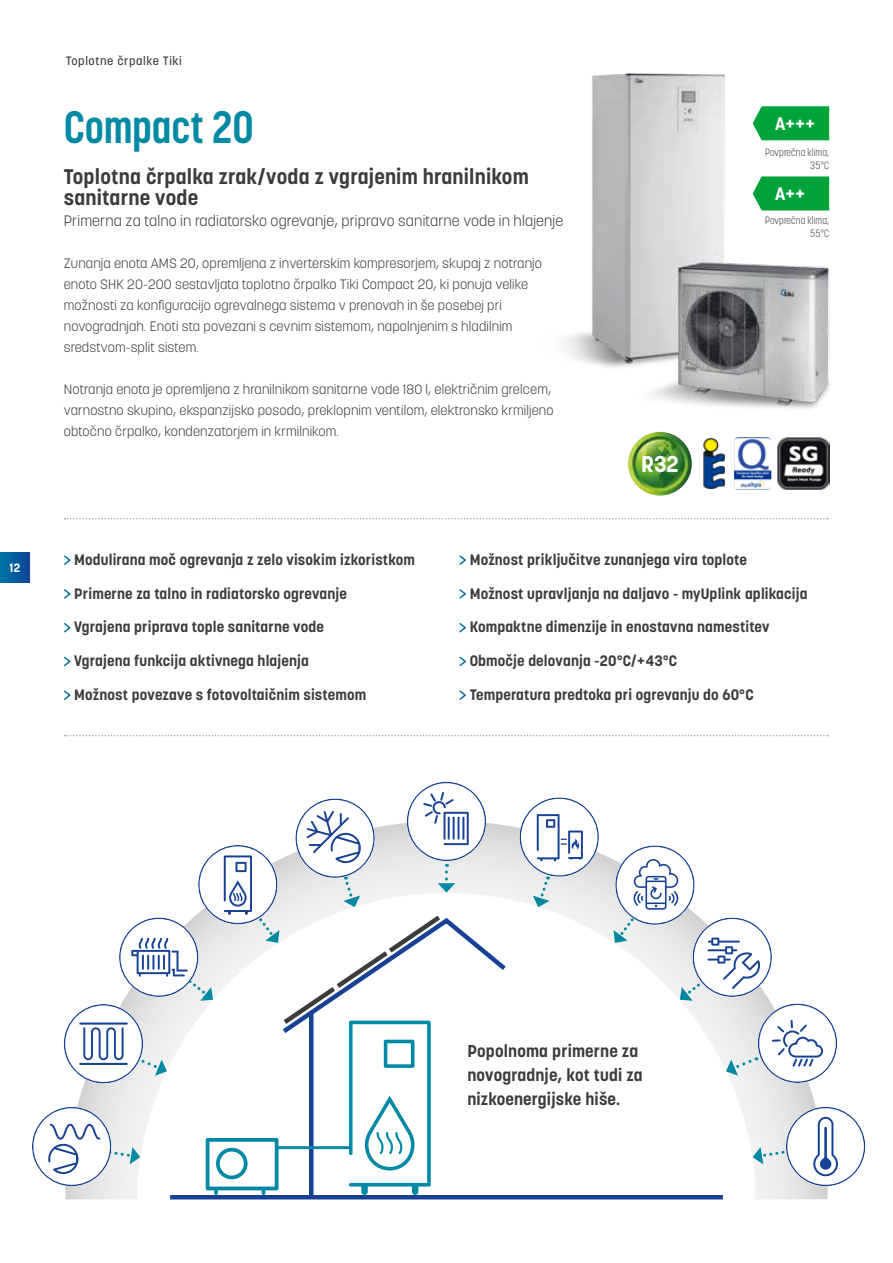
<style>
.page{position:relative;width:893px;height:1263px;background:#fff}
.page>*{position:absolute;margin:0;border:0;box-sizing:border-box;transform-origin:0 0}
.t1{font:700 45px "Korolev Condensed";letter-spacing:-.005em;color:#0089a4}
.t2{font:700 22.65px "Korolev";color:#fff}
.t3{font:700 21px/21px "Korolev";letter-spacing:.01em;color:#3c3c3b}
.t4{font:700 18px "Korolev";color:#fff}
.t5{font:700 16.95px/23.9px "Korolev";letter-spacing:.01em;color:#3c3c3b}
.t6{font:700 15px "Korolev";letter-spacing:.01em;color:#3c3c3b}
.t7{font:300 15px "Korolev";letter-spacing:.01em;color:#3c3c3b}
.t8{font:300 13.5px/21px "Korolev";letter-spacing:.01em;color:#3c3c3b}
.t9{font:500 12px "Korolev";letter-spacing:.05em;color:#3c3c3b}
.t10{font:700 12px "Korolev";color:#fff}
.t11{font:300 10.5px/12.6px "Korolev Condensed";letter-spacing:.01em;color:#3c3c3b;text-align:right}
</style>
<div class="page">
<img style="left:564px;top:73px;width:266px;height:336px">
<svg style="left:753px;top:106px;width:76px;height:34px;background:#10a846"></svg>
<svg style="left:753px;top:176px;width:76px;height:34px;background:#11a947"></svg>
<svg style="left:65px;top:826px;width:763px;height:373px"></svg>
<svg style="left:753px;top:1107px;width:112px;height:79px"></svg>
<svg style="left:519px;top:797px;width:80px;height:110px"></svg>
<svg style="left:614px;top:845px;width:223px;height:238px"></svg>
<svg style="left:63px;top:555px;width:8px;height:10px"></svg>
<svg style="left:64px;top:589px;width:7px;height:10px"></svg>
<svg style="left:63px;top:623px;width:8px;height:10px"></svg>
<svg style="left:63px;top:656px;width:8px;height:11px"></svg>
<svg style="left:63px;top:690px;width:8px;height:10px"></svg>
<svg style="left:459px;top:555px;width:7px;height:10px"></svg>
<svg style="left:459px;top:589px;width:7px;height:10px"></svg>
<svg style="left:459px;top:623px;width:7px;height:10px"></svg>
<svg style="left:459px;top:656px;width:7px;height:11px"></svg>
<svg style="left:459px;top:690px;width:7px;height:10px"></svg>
<hr style="left:170px;top:1195px;width:553px;height:4px;background:#164194">
<svg style="left:32px;top:782px;width:479px;height:416px"></svg>
<img style="left:777px;top:438px;width:52px;height:51px">
<img style="left:734px;top:437px;width:37px;height:53px">
<img style="left:703px;top:438px;width:22px;height:51px">
<img style="left:628px;top:432px;width:64px;height:64px;border-radius:32px">
<svg style="left:65px;top:735px;width:763px;height:1px"></svg>
<svg style="left:65px;top:518px;width:763px;height:1px"></svg>
<div style="left:0;top:553px;width:30px;height:30px;background:linear-gradient(to right,#0075a4,#0f4697)"></div>
<p class="t10" style="left:9px;top:560px;width:13px">12</p>
<p class="t9" style="left:66px;top:53px;width:117px">Toplotne črpalke Tiki</p>
<h1 class="t1" style="left:64px;top:100px;width:192px">Compact 20</h1>
<h3 class="t3" style="left:64px;top:166px;width:467px">Toplotna črpalka zrak/voda z vgrajenim hranilnikom sanitarne vode</h3>
<p class="t7" style="left:64px;top:211px;width:501px">Primerna za talno in radiatorsko ogrevanje, pripravo sanitarne vode in hlajenje</p>
<p class="t8" style="left:64px;top:253px;width:480px">Zunanja enota AMS 20, opremljena z inverterskim kompresorjem, skupaj z notranjo enoto SHK 20-200 sestavljata toplotno črpalko Tiki Compact 20, ki ponuja velike možnosti za konfiguracijo ogrevalnega sistema v prenovah in še posebej pri novogradnjah. Enoti sta povezani s cevnim sistemom, napolnjenim s hladilnim sredstvom-split sistem.</p>
<p class="t8" style="left:64px;top:379px;width:491px">Notranja enota je opremljena z hranilnikom sanitarne vode 180 l, električnim grelcem, varnostno skupino, ekspanzijsko posodo, preklopnim ventilom, elektronsko krmiljeno obtočno črpalko, kondenzatorjem in krmilnikom.</p>
<h2 class="t2" style="left:641px;top:450px;width:39px">R32</h2>
<h3 class="t4" style="left:775px;top:112px;width:42px">A+++</h3>
<p class="t11" style="left:765px;top:146px;width:66px">Povprečna klima,<br>35°C</p>
<h3 class="t4" style="left:775px;top:183px;width:32px">A++</h3>
<p class="t11" style="left:765px;top:214px;width:66px">Povprečna klima,<br>55°C</p>
<p class="t6" style="left:74px;top:550px;width:342px">Modulirana moč ogrevanja z zelo visokim izkoristkom</p>
<p class="t6" style="left:74px;top:584px;width:274px">Primerne za talno in radiatorsko ogrevanje</p>
<p class="t6" style="left:74px;top:618px;width:251px">Vgrajena priprava tople sanitarne vode</p>
<p class="t6" style="left:74px;top:651px;width:236px">Vgrajena funkcija aktivnega hlajenja</p>
<p class="t6" style="left:74px;top:685px;width:293px">Možnost povezave s fotovoltaičnim sistemom</p>
<p class="t6" style="left:470px;top:550px;width:279px">Možnost priključitve zunanjega vira toplote</p>
<p class="t6" style="left:470px;top:584px;width:339px">Možnost upravljanja na daljavo - myUplink aplikacija</p>
<p class="t6" style="left:470px;top:618px;width:301px">Kompaktne dimenzije in enostavna namestitev</p>
<p class="t6" style="left:470px;top:651px;width:209px">Območje delovanja -20°C/+43°C</p>
<p class="t6" style="left:470px;top:685px;width:285px">Temperatura predtoka pri ogrevanju do 60°C</p>
<p class="t5" style="left:467px;top:1039px;width:177px">Popolnoma primerne za novogradnje, kot tudi za nizkoenergijske hiše.</p>
</div>
